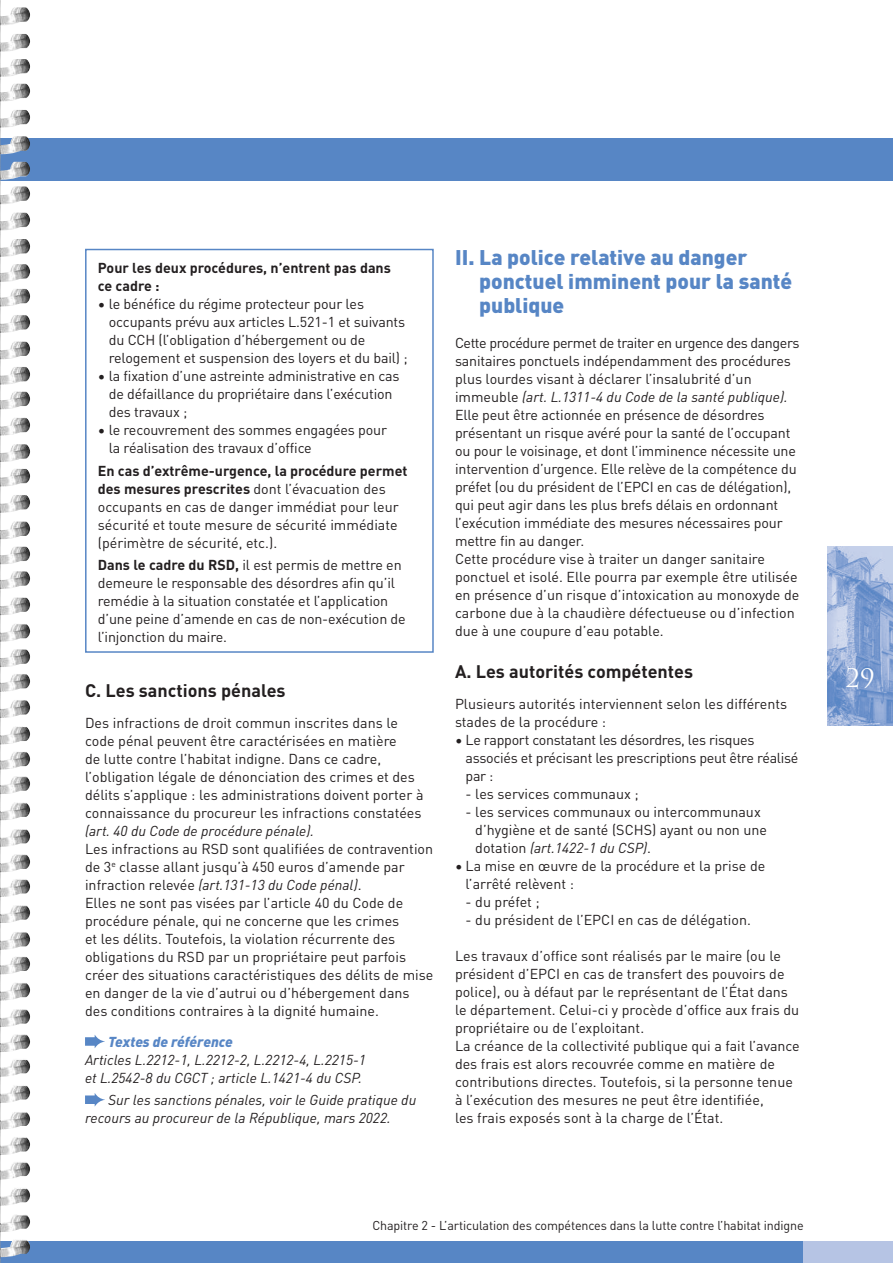
<style>
.page{position:relative;width:893px;height:1263px;background:#fff}
.page>*{position:absolute;margin:0;border:0;box-sizing:border-box;transform-origin:0 0}
.t1{font:27px "Charlemagne";color:#fff}
.t2{font:900 21px/24px "DIN Pro";color:#5786c5}
.t3{font:700 18px "DIN Pro";color:#231f20}
.t4{font:14.25px/18px "DIN Pro";color:#231f20}
.t5{font:italic 14.25px/18px "DIN Pro";color:#231f20}
.t6{font:14.25px/18px "DIN Pro";letter-spacing:-.02em;color:#231f20}
.t7{font:700 14.25px/18px "DIN Pro";color:#231f20}
.t8{font:italic 900 14.25px "DIN Pro";color:#5786c5}
.t9{font:12.75px "DIN Pro";letter-spacing:-.01em;color:#231f20}
.s1{font-weight:700}
.s2{font-style:italic}
</style>
<div class="page">
<div style="left:0;top:138px;width:893px;height:43px;background:#5786c5"></div>
<div style="left:0;top:1242px;width:893px;height:21px;background:#5786c5"></div>
<div style="left:804px;top:1242px;width:89px;height:21px;background:#b6c4e4"></div>
<img style="left:0;top:0;width:30px;height:1263px">
<img style="left:827px;top:546px;width:66px;height:179px">
<div style="left:85px;top:249px;width:349px;height:404px;border:2px solid #5786c5"></div>
<svg style="left:85px;top:1035px;width:20px;height:13px"></svg>
<svg style="left:85px;top:1093px;width:20px;height:13px"></svg>
<p class="t7" style="left:98px;top:258px;width:295px">Pour les deux procédures, n’entrent pas dans ce cadre :</p>
<p class="t4" style="left:109px;top:294px;width:300px;text-indent:-11px">• le bénéfice du régime protecteur pour les occupants prévu aux articles L.521-1 et suivants du CCH (l’obligation d’hébergement ou de relogement et suspension des loyers et du bail) ;</p>
<p class="t4" style="left:109px;top:366px;width:292px;text-indent:-11px">• la fixation d’une astreinte administrative en cas de défaillance du propriétaire dans l’exécution des travaux ;</p>
<p class="t4" style="left:109px;top:420px;width:280px;text-indent:-11px">• le recouvrement des sommes engagées pour la réalisation des travaux d’office</p>
<p class="t4" style="left:98px;top:461px;width:311px"><span class="s1">En cas d’extrême-urgence, la procédure permet des mesures prescrites</span> dont l’évacuation des occupants en cas de danger immédiat pour leur sécurité et toute mesure de sécurité immédiate (périmètre de sécurité, etc.).</p>
<p class="t4" style="left:98px;top:555px;width:309px"><span class="s1">Dans le cadre du RSD,</span> il est permis de mettre en demeure le responsable des désordres afin qu’il remédie à la situation constatée et l’application d’une peine d’amende en cas de non-exécution de l’injonction du maire.</p>
<p class="t3" style="left:85px;top:676px;width:202px">C. Les sanctions pénales</p>
<p class="t4" style="left:85px;top:713px;width:340px">Des infractions de droit commun inscrites dans le code pénal peuvent être caractérisées en matière<br>de lutte contre l’habitat indigne. Dans ce cadre, l’obligation légale de dénonciation des crimes et des délits s’applique : les administrations doivent porter à connaissance du procureur les infractions constatées</p>
<p class="t5" style="left:85px;top:821px;width:231px">(art. 40 du Code de procédure pénale).</p>
<p class="t4" style="left:85px;top:839px;width:350px">Les infractions au RSD sont qualifiées de contravention de 3<sup>e</sup> classe allant jusqu’à 450 euros d’amende par infraction relevée <span class="s2">(art.131-13 du Code pénal)</span>.<br>Elles ne sont pas visées par l’article 40 du Code de procédure pénale, qui ne concerne que les crimes<br>et les délits. Toutefois, la violation récurrente des obligations du RSD par un propriétaire peut parfois créer des situations caractéristiques des délits de mise en danger de la vie d’autrui ou d’hébergement dans des conditions contraires à la dignité humaine.</p>
<p class="t8" style="left:108px;top:1030px;width:126px">Textes de référence</p>
<p class="t5" style="left:85px;top:1050px;width:282px">Articles L.2212-1, L.2212-2, L.2212-4, L.2215-1 et L.2542-8 du CGCT ; article L.1421-4 du CSP.</p>
<p class="t5" style="left:85px;top:1090px;width:333px;text-indent:23px">Sur les sanctions pénales, voir le Guide pratique du recours au procureur de la République, mars 2022.</p>
<h2 class="t2" style="left:479px;top:244px;width:314px;text-indent:-24px">II. La police relative au danger ponctuel imminent pour la santé publique</h2>
<p class="t4" style="left:455px;top:333px;width:346px">Cette procédure permet de traiter en urgence des dangers sanitaires ponctuels indépendamment des procédures plus lourdes visant à déclarer l’insalubrité d’un immeuble <span class="s2">(art. L.1311-4 du Code de la santé publique).<br></span>Elle peut être actionnée en présence de désordres présentant un risque avéré pour la santé de l’occupant ou pour le voisinage, et dont l’imminence nécessite une intervention d’urgence. Elle relève de la compétence du préfet (ou du président de l’EPCI en cas de délégation), qui peut agir dans les plus brefs délais en ordonnant l’exécution immédiate des mesures nécessaires pour mettre fin au danger.<br>Cette procédure vise à traiter un danger sanitaire ponctuel et isolé. Elle pourra par exemple être utilisée en présence d’un risque d’intoxication au monoxyde de carbone due à la chaudière défectueuse ou d’infection due à une coupure d’eau potable.</p>
<p class="t3" style="left:455px;top:657px;width:240px">A. Les autorités compétentes</p>
<p class="t4" style="left:455px;top:694px;width:334px">Plusieurs autorités interviennent selon les différents stades de la procédure :</p>
<p class="t6" style="left:466px;top:730px;width:334px;text-indent:-11px">• Le rapport constatant les désordres, les risques associés et précisant les prescriptions peut être réalisé par :</p>
<p class="t4" style="left:466px;top:784px;width:175px">- les services communaux ;</p>
<p class="t4" style="left:475px;top:802px;width:293px;text-indent:-10px">- les services communaux ou intercommunaux d’hygiène et de santé (SCHS) ayant ou non une dotation <span class="s2">(art.1422-1 du CSP)</span>.</p>
<p class="t4" style="left:466px;top:856px;width:301px;text-indent:-11px">• La mise en œuvre de la procédure et la prise de l’arrêté relèvent :</p>
<p class="t4" style="left:466px;top:892px;width:76px">- du préfet ;</p>
<p class="t4" style="left:466px;top:910px;width:287px">- du président de l’EPCI en cas de délégation.</p>
<p class="t4" style="left:455px;top:946px;width:346px">Les travaux d’office sont réalisés par le maire (ou le président d’EPCI en cas de transfert des pouvoirs de police), ou à défaut par le représentant de l’État dans le département. Celui-ci y procède d’office aux frais du propriétaire ou de l’exploitant.<br>La créance de la collectivité publique qui a fait l’avance des frais est alors recouvrée comme en matière de contributions directes. Toutefois, si la personne tenue à l’exécution des mesures ne peut être identifiée,<br>les frais exposés sont à la charge de l’État.</p>
<p class="t9" style="left:372px;top:1216px;width:433px">Chapitre 2 - L’articulation des compétences dans la lutte contre l’habitat indigne</p>
<h1 class="t1" style="left:845px;top:662px;width:31px">29</h1>
</div>
